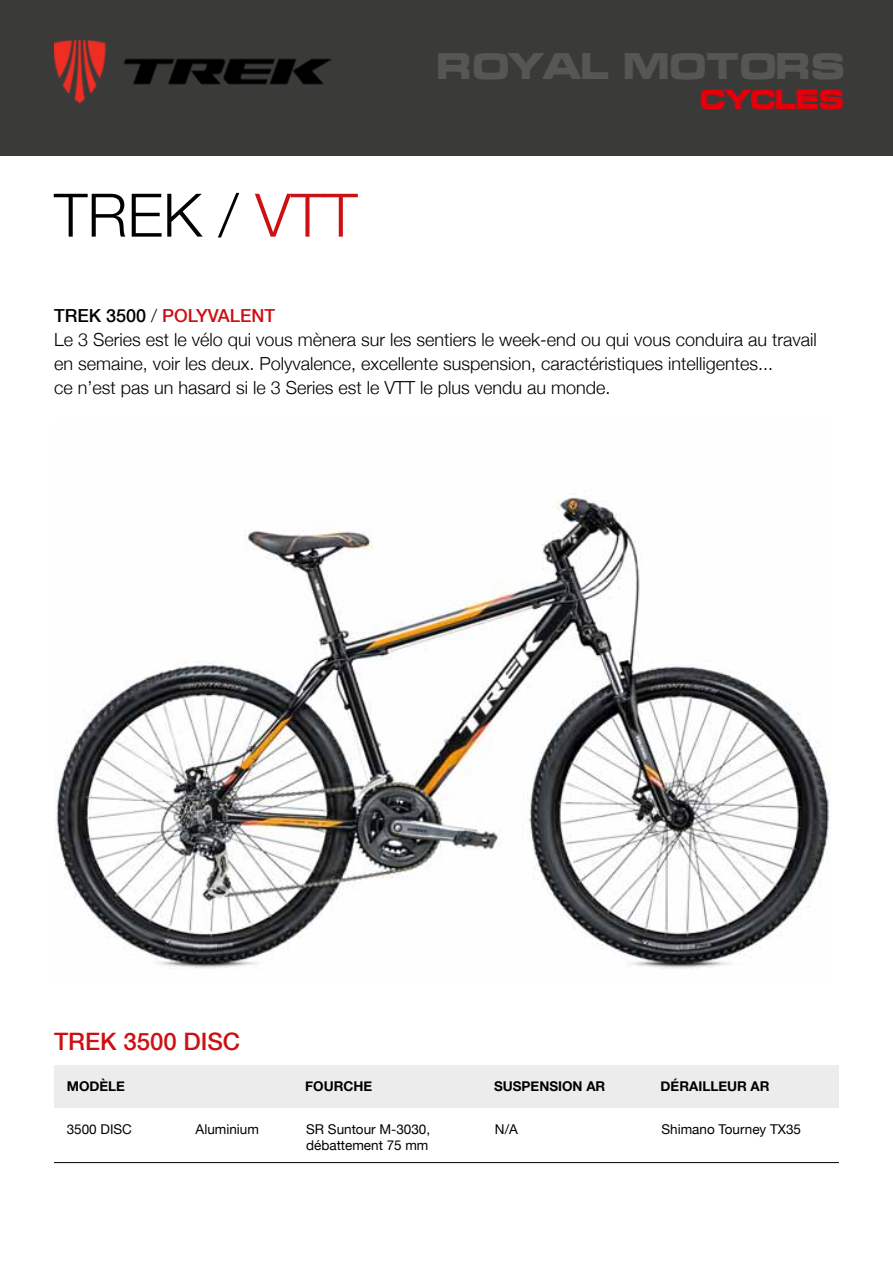
<style>
.page{position:relative;width:893px;height:1263px;background:#fff}
.page>*{position:absolute;margin:0;border:0;box-sizing:border-box;transform-origin:0 0}
.t1{font:300 60px "Helvetica Neue";color:#000}
.t2{font:700 36.15px "Micra";letter-spacing:-.1em;color:#565655}
.t3{font:700 27px "Micra";letter-spacing:-.1em;color:#e3000b}
.t4{font:500 24px "Helvetica Neue";color:#cd1013}
.t5{font:300 18px/24px "Helvetica Neue";color:#000}
.t6{font:13.5px/16.2px "Helvetica Neue";color:#000}
.t7{font:700 13.5px "Helvetica Neue";color:#000}
.s1{color:#cd1013}
.s2{font-weight:500}
.s3{font-weight:500;color:#cd1013}
</style>
<div class="page">
<img style="left:54px;top:497px;width:777px;height:472px">
<hr style="left:54px;top:1162px;width:785px;height:1px;background:#000">
<div style="left:54px;top:1065px;width:785px;height:43px;background:#ececec"></div>
<div style="left:0;top:0;width:893px;height:155px;background:#3a3a39"></div>
<img style="left:54px;top:40px;width:277px;height:63px">
<h1 class="t1" style="left:54px;top:167px;width:305px">TREK / <span class="s1">VTT</span></h1>
<h2 class="t2" style="left:436px;top:47px;width:413px">ROYAL MOTORS</h2>
<h3 class="t3" style="left:699px;top:85px;width:148px">CYCLES</h3>
<p class="t5" style="left:54px;top:303px;width:764px"><span class="s2">TREK 3500</span> / <span class="s3">POLYVALENT<br></span>Le 3 Series est le vélo qui vous mènera sur les sentiers le week-end ou qui vous conduira au travail en semaine, voir les deux. Polyvalence, excellente suspension, caractéristiques intelligentes...<br>ce n’est pas un hasard si le 3 Series est le VTT le plus vendu au monde.</p>
<h3 class="t4" style="left:54px;top:1022px;width:188px">TREK 3500 DISC</h3>
<p class="t7" style="left:67px;top:1076px;width:60px">MODÈLE</p>
<p class="t7" style="left:305px;top:1076px;width:69px">FOURCHE</p>
<p class="t7" style="left:494px;top:1076px;width:113px">SUSPENSION AR</p>
<p class="t7" style="left:661px;top:1076px;width:110px">DÉRAILLEUR AR</p>
<p class="t6" style="left:67px;top:1121px;width:67px">3500 DISC</p>
<p class="t6" style="left:196px;top:1121px;width:65px">Aluminium</p>
<p class="t6" style="left:306px;top:1121px;width:126px">SR Suntour M-3030, débattement 75 mm</p>
<p class="t6" style="left:495px;top:1121px;width:24px">N/A</p>
<p class="t6" style="left:661px;top:1121px;width:141px">Shimano Tourney TX35</p>
</div>
